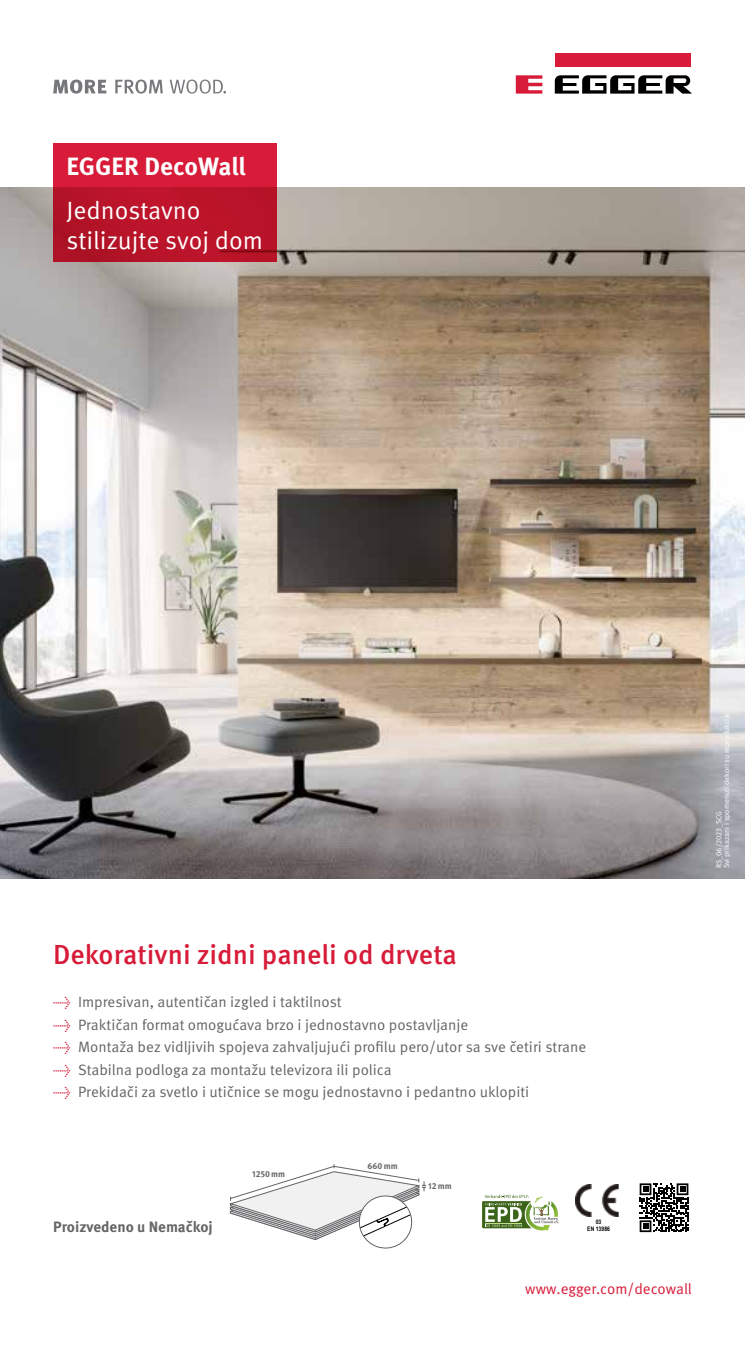
<style>
.page{position:relative;width:745px;height:1347px;background:#fff}
.page>*{position:absolute;margin:0;border:0;box-sizing:border-box;transform-origin:0 0}
.t1{font:500 27.5px "Meta Pro";color:#d71b38}
.t2{font:25px/30px "Meta Pro Norm";color:#fff}
.t3{font:700 25px "Meta Pro";color:#fff}
.t4{font:15px "Meta Pro";color:#636466}
.t5{font:15px "Meta Pro";letter-spacing:-.005em;color:#d71b38}
.t6{font:700 15px "Meta Pro";color:#636466}
.t7{font:700 8.75px "Meta Pro";letter-spacing:-.005em;color:#636466}
.t8{font:7.5px/7.5px "Meta Pro";color:#fff}
.t9{font:700 6.25px/6.2px "Arial Narrow";color:#000;text-align:center}
.s1{color:#d71b38}
</style>
<div class="page">
<img style="left:0;top:188px;width:744px;height:691px">
<svg style="left:53px;top:144px;width:223px;height:118px;background:#c2162e"></svg>
<svg style="left:482px;top:1194px;width:76px;height:37px"></svg>
<img style="left:575px;top:1184px;width:42px;height:32px">
<svg style="left:229px;top:1164px;width:197px;height:85px"></svg>
<svg style="left:639px;top:1183px;width:49px;height:49px"></svg>
<div style="left:554px;top:53px;width:135px;height:14px;background:#d71b38"></div>
<svg style="left:515px;top:75px;width:27px;height:19px"></svg>
<svg style="left:554px;top:75px;width:137px;height:19px"></svg>
<svg style="left:53px;top:80px;width:53px;height:14px"></svg>
<svg style="left:115px;top:80px;width:48px;height:14px"></svg>
<svg style="left:169px;top:80px;width:57px;height:14px"></svg>
<h2 class="t3" style="left:67px;top:146px;width:180px">EGGER DecoWall</h2>
<h2 class="t2" style="left:67px;top:193px;width:198px">Jednostavno stilizujte svoj dom</h2>
<p class="t8" style="left:714px;top:868px;width:159px;rotate:-90deg">RS_06/2023_SCG<br>Svi prikazani i spomenuti dekori su reprodukcije.</p>
<h1 class="t1" style="left:53px;top:937px;width:405px">Dekorativni zidni paneli od drveta</h1>
<p class="t4" style="left:53px;top:993px;width:290px"><span class="s1">→</span> Impresivan, autentičan izgled i taktilnost</p>
<p class="t4" style="left:53px;top:1015px;width:416px"><span class="s1">→</span> Praktičan format omogućava brzo i jednostavno postavljanje</p>
<p class="t4" style="left:53px;top:1038px;width:534px"><span class="s1">→</span> Montaža bez vidljivih spojeva zahvaljujući profilu pero/utor sa sve četiri strane</p>
<p class="t4" style="left:53px;top:1060px;width:340px"><span class="s1">→</span> Stabilna podloga za montažu televizora ili polica</p>
<p class="t4" style="left:53px;top:1083px;width:477px"><span class="s1">→</span> Prekidači za svetlo i utičnice se mogu jednostavno i pedantno uklopiti</p>
<p class="t7" style="left:252px;top:1167px;width:35px">1250 mm</p>
<p class="t7" style="left:367px;top:1159px;width:32px">660 mm</p>
<p class="t7" style="left:428px;top:1179px;width:25px">12 mm</p>
<p class="t6" style="left:53px;top:1214px;width:161px">Proizvedeno u Nemačkoj</p>
<p class="t9" style="left:587px;top:1218px;width:24px">03<br>EN 13986</p>
<p class="t5" style="left:525px;top:1279px;width:168px">www.egger.com/decowall</p>
</div>
